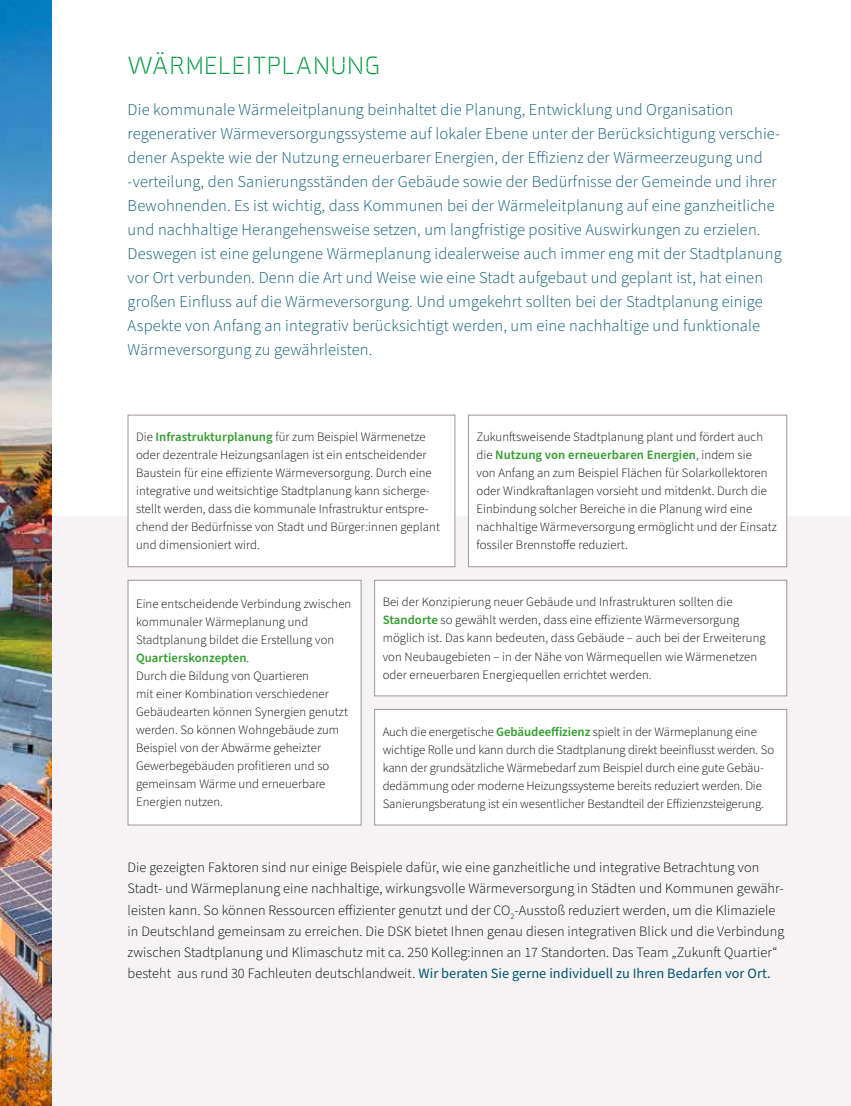
<style>
.page{position:relative;width:851px;height:1106px;background:#fff}
.page>*{position:absolute;margin:0;border:0;box-sizing:border-box;transform-origin:0 0}
.t1{font:300 25.5px "Axia Stencil";letter-spacing:.025em;color:#00963f}
.t2{font:300 16.5px/24px "Source Sans Pro";letter-spacing:.01em;color:#00546f}
.t3{font:300 14.25px/21.3px "Source Sans Pro";letter-spacing:.005em;color:#000}
.t4{font:300 12.75px/18px "Source Sans Pro";letter-spacing:.005em;color:#000}
.s1{font-weight:600;color:#349e30}
.s2{font-weight:400;color:#00546f}
</style>
<div class="page">
<div style="left:0;top:517px;width:850px;height:589px;background:#f5f3f3"></div>
<img style="left:0;top:0;width:51px;height:1106px">
<div style="left:374px;top:580px;width:412px;height:116px;background:#fff"></div>
<div style="left:374px;top:580px;width:413px;height:116px;border:1px solid #a49295"></div>
<div style="left:374px;top:709px;width:412px;height:116px;background:#fff"></div>
<div style="left:374px;top:709px;width:413px;height:116px;border:1px solid #a49295"></div>
<div style="left:128px;top:415px;width:327px;height:152px;background:#fff"></div>
<div style="left:128px;top:415px;width:327px;height:152px;border:1px solid #a49295"></div>
<div style="left:468px;top:415px;width:318px;height:152px;background:#fff"></div>
<div style="left:468px;top:415px;width:319px;height:152px;border:1px solid #a49295"></div>
<div style="left:128px;top:580px;width:233px;height:245px;background:#fff"></div>
<div style="left:128px;top:580px;width:233px;height:245px;border:1px solid #a49295"></div>
<h1 class="t1" style="left:128px;top:51px;width:254px">WÄRMELEITPLANUNG</h1>
<p class="t2" style="left:128px;top:98px;width:655px">Die kommunale Wärmeleitplanung beinhaltet die Planung, Entwicklung und Organisation regenerativer Wärmeversorgungssysteme auf lokaler Ebene unter der Berücksichtigung verschie&shy;dener Aspekte wie der Nutzung erneuerbarer Energien, der Effizienz der Wärmeerzeugung und -verteilung, den Sanierungsständen der Gebäude sowie der Bedürfnisse der Gemeinde und ihrer Bewohnenden. Es ist wichtig, dass Kommunen bei der Wärmeleitplanung auf eine ganzheitliche und nachhaltige Herangehensweise setzen, um langfristige positive Auswirkungen zu erzielen.<br>Deswegen ist eine gelungene Wärmeplanung idealerweise auch immer eng mit der Stadtplanung vor Ort verbunden. Denn die Art und Weise wie eine Stadt aufgebaut und geplant ist, hat einen großen Einfluss auf die Wärmeversorgung. Und umgekehrt sollten bei der Stadtplanung einige Aspekte von Anfang an integrativ berücksichtigt werden, um eine nachhaltige und funktionale Wärmeversorgung zu gewährleisten.</p>
<p class="t4" style="left:136px;top:428px;width:305px">Die <span class="s1">Infrastrukturplanung</span> für zum Beispiel Wärmenetze oder dezentrale Heizungsanlagen ist ein entscheidender Baustein für eine effiziente Wärmeversorgung. Durch eine integrative und weitsichtige Stadtplanung kann sicherge&shy;stellt werden, dass die kommunale Infrastruktur entspre&shy;chend der Bedürfnisse von Stadt und Bürger:innen geplant und dimensioniert wird.</p>
<p class="t4" style="left:476px;top:428px;width:302px">Zukunftsweisende Stadtplanung plant und fördert auch die <span class="s1">Nutzung von erneuerbaren Energien</span>, indem sie<br>von Anfang an zum Beispiel Flächen für Solarkollektoren oder Windkraftanlagen vorsieht und mitdenkt. Durch die Einbindung solcher Bereiche in die Planung wird eine nachhaltige Wärmeversorgung ermöglicht und der Einsatz fossiler Brennstoffe reduziert.</p>
<p class="t4" style="left:136px;top:595px;width:217px">Eine entscheidende Verbindung zwischen kommunaler Wärmeplanung und Stadtplanung bildet die Erstellung von <span class="s1">Quartierskonzepten</span>.<br>Durch die Bildung von Quartieren<br>mit einer Kombination verschiedener Gebäudearten können Synergien genutzt werden. So können Wohngebäude zum Beispiel von der Abwärme geheizter Gewerbegebäuden profitieren und so gemeinsam Wärme und erneuerbare Energien nutzen.</p>
<p class="t4" style="left:382px;top:593px;width:384px">Bei der Konzipierung neuer Gebäude und Infrastrukturen sollten die <span class="s1">Standorte</span> so gewählt werden, dass eine effiziente Wärmeversorgung möglich ist. Das kann bedeuten, dass Gebäude – auch bei der Erweiterung von Neubaugebieten – in der Nähe von Wärmequellen wie Wärmenetzen oder erneuerbaren Energiequellen errichtet werden.</p>
<p class="t4" style="left:382px;top:722px;width:393px">Auch die energetische <span class="s1">Gebäudeeffizienz</span> spielt in der Wärmeplanung eine wichtige Rolle und kann durch die Stadtplanung direkt beeinflusst werden. So kann der grundsätzliche Wärmebedarf zum Beispiel durch eine gute Gebäu&shy;dedämmung oder moderne Heizungssysteme bereits reduziert werden. Die Sanierungsberatung ist ein wesentlicher Bestandteil der Effizienzsteigerung.</p>
<p class="t3" style="left:128px;top:857px;width:658px">Die gezeigten Faktoren sind nur einige Beispiele dafür, wie eine ganzheitliche und integrative Betrachtung von Stadt- und Wärmeplanung eine nachhaltige, wirkungsvolle Wärmeversorgung in Städten und Kommunen gewähr&shy;leisten kann. So können Ressourcen effizienter genutzt und der CO<sub>2</sub>-Ausstoß reduziert werden, um die Klimaziele in Deutschland gemeinsam zu erreichen. Die DSK bietet Ihnen genau diesen integrativen Blick und die Verbindung zwischen Stadtplanung und Klimaschutz mit ca. 250 Kolleg:innen an 17 Standorten. Das Team „Zukunft Quartier“ besteht aus rund 30 Fachleuten deutschlandweit. <span class="s2">Wir beraten Sie gerne individuell zu Ihren Bedarfen vor Ort.</span></p>
</div>
